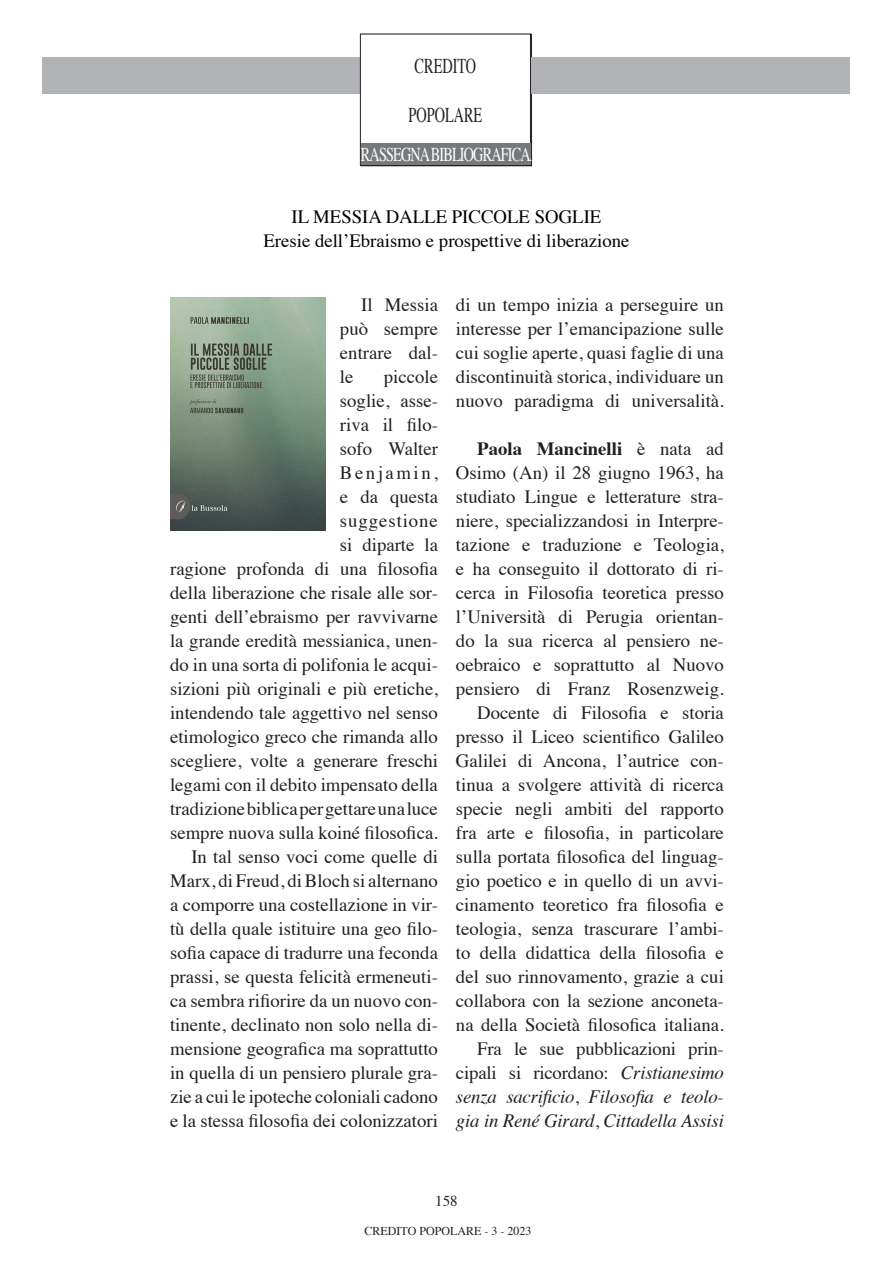
<style>
.page{position:relative;width:893px;height:1263px;background:#fff}
.page>*{position:absolute;margin:0;border:0;box-sizing:border-box;transform-origin:0 0}
.titolo_quadrato_box{font:21px "Times";color:#231f20;scale:.68 1}
.Sottotitolo_quadrato{font:19.5px "Times";letter-spacing:-.06em;color:#fff;scale:.73 1}
.Titolo_articolo{font:18.75px/24px "Times";color:#231f20;text-align:justify}
.Titolo_articolo-2{font:italic 18.75px/24px "Times";letter-spacing:-.01em;color:#231f20;text-align:justify}
.t1{font:18.75px "Times";color:#000}
.Titolo_articolo-3{font:15px "Times";color:#231f20}
.Titolo_articolo-4{font:12px "Times";color:#231f20}
.s1{font-weight:700}
.s2{font-style:normal}
</style>
<div class="page">
<div style="left:43px;top:57px;width:807px;height:37px;background:#b2b3b7"></div>
<div style="left:360px;top:34px;width:170px;height:131px;background:#fff"></div>
<div style="left:360px;top:34px;width:171px;height:132px;border:1px solid #231f20"></div>
<div style="left:361px;top:143px;width:169px;height:22px;background:#76787b"></div>
<img style="left:170px;top:297px;width:156px;height:234px">
<p class="titolo_quadrato_box" style="left:415px;top:46px;width:92px">credito</p>
<p class="titolo_quadrato_box" style="left:408px;top:96px;width:110px">popolare</p>
<p class="Sottotitolo_quadrato" style="left:362px;top:136px;width:106px">rassegnab</p>
<p class="Sottotitolo_quadrato" style="left:432px;top:136px;width:68px">b ib liog</p>
<p class="Sottotitolo_quadrato" style="left:474px;top:136px;width:80px">graf ica</p>
<p class="Sottotitolo_quadrato" style="left:502px;top:136px;width:8px">f</p>
<p class="Sottotitolo_quadrato" style="left:520px;top:136px;width:16px">a</p>
<p class="t1" style="left:292px;top:199px;width:311px">il messia dalle piccole soglie</p>
<p class="t1" style="left:263px;top:224px;width:368px">Eresie dell’Ebraismo e prospettive di liberazione</p>
<p class="Titolo_articolo" style="left:340px;top:291px;width:100px;text-indent:21px">Il Messia può sempre entrare dal&shy;le</p>
<p class="Titolo_articolo" style="left:170px;top:363px;width:269px;text-align:right">piccole<br>soglie, asse-<br>riva il filo-<br>sofo Walter<br>Benjamin,<br>e da questa<br>suggestione<br>si diparte la<br>ragione profonda di una filosofia della liberazione che risale alle sor&shy;genti dell’ebraismo per ravvivarne la grande eredità messianica, unen&shy;do in una sorta di polifonia le acqui&shy;sizioni più originali e più eretiche, intendendo tale aggettivo nel senso etimologico greco che rimanda allo scegliere, volte a generare freschi legami con il debito impensato della tradizione biblica per gettare una luce sempre nuova sulla koiné filosofica.</p>
<p class="Titolo_articolo" style="left:170px;top:843px;width:269px;text-indent:21px">In tal senso voci come quelle di Marx, di Freud, di Bloch si alternano a comporre una costellazione in vir&shy;tù della quale istituire una geo filo&shy;sofia capace di tradurre una feconda prassi, se questa felicità ermeneuti&shy;ca sembra rifiorire da un nuovo con&shy;tinente, declinato non solo nella di&shy;mensione geografica ma soprattutto in quella di un pensiero plurale gra&shy;zie a cui le ipoteche coloniali cadono e la stessa filosofia dei colonizzatori</p>
<p class="Titolo_articolo" style="left:456px;top:291px;width:269px">di un tempo inizia a perseguire un interesse per l’emancipazione sulle cui soglie aperte, quasi faglie di una discontinuità storica, individuare un nuovo paradigma di universalità.</p>
<p class="Titolo_articolo" style="left:456px;top:435px;width:269px;text-indent:21px"><span class="s1">Paola Mancinelli</span> è nata ad Osimo (An) il 28 giugno 1963, ha studiato Lingue e letterature stra&shy;niere, specializzandosi in Interpre&shy;tazione e traduzione e Teologia, e ha conseguito il dottorato di ri&shy;cerca in Filosofia teoretica presso l’Università di Perugia orientan&shy;do la sua ricerca al pensiero ne&shy;oebraico e soprattutto al Nuovo pensiero di Franz Rosenzweig.</p>
<p class="Titolo_articolo" style="left:456px;top:699px;width:269px;text-indent:21px">Docente di Filosofia e storia presso il Liceo scientifico Galileo Galilei di Ancona, l’autrice con&shy;tinua a svolgere attività di ricerca specie negli ambiti del rapporto fra arte e filosofia, in particolare sulla portata filosofica del linguag&shy;gio poetico e in quello di un avvi&shy;cinamento teoretico fra filosofia e teologia, senza trascurare l’ambi&shy;to della didattica della filosofia e del suo rinnovamento, grazie a cui collabora con la sezione anconeta&shy;na della Società filosofica italiana.</p>
<p class="Titolo_articolo-2" style="left:456px;top:1036px;width:269px;text-indent:21px"><span class="s2">Fra le sue pubblicazioni prin&shy;cipali si ricordano:</span> Cristianesimo senza sacrificio<span class="s2">,</span> Filosofia e teolo&shy;gia in René Girard<span class="s2">,</span> Cittadella Assisi</p>
<p class="Titolo_articolo-3" style="left:435px;top:1187px;width:24px">158</p>
<p class="Titolo_articolo-4" style="left:365px;top:1220px;width:168px">credito popolare - 3 - 2023</p>
</div>
